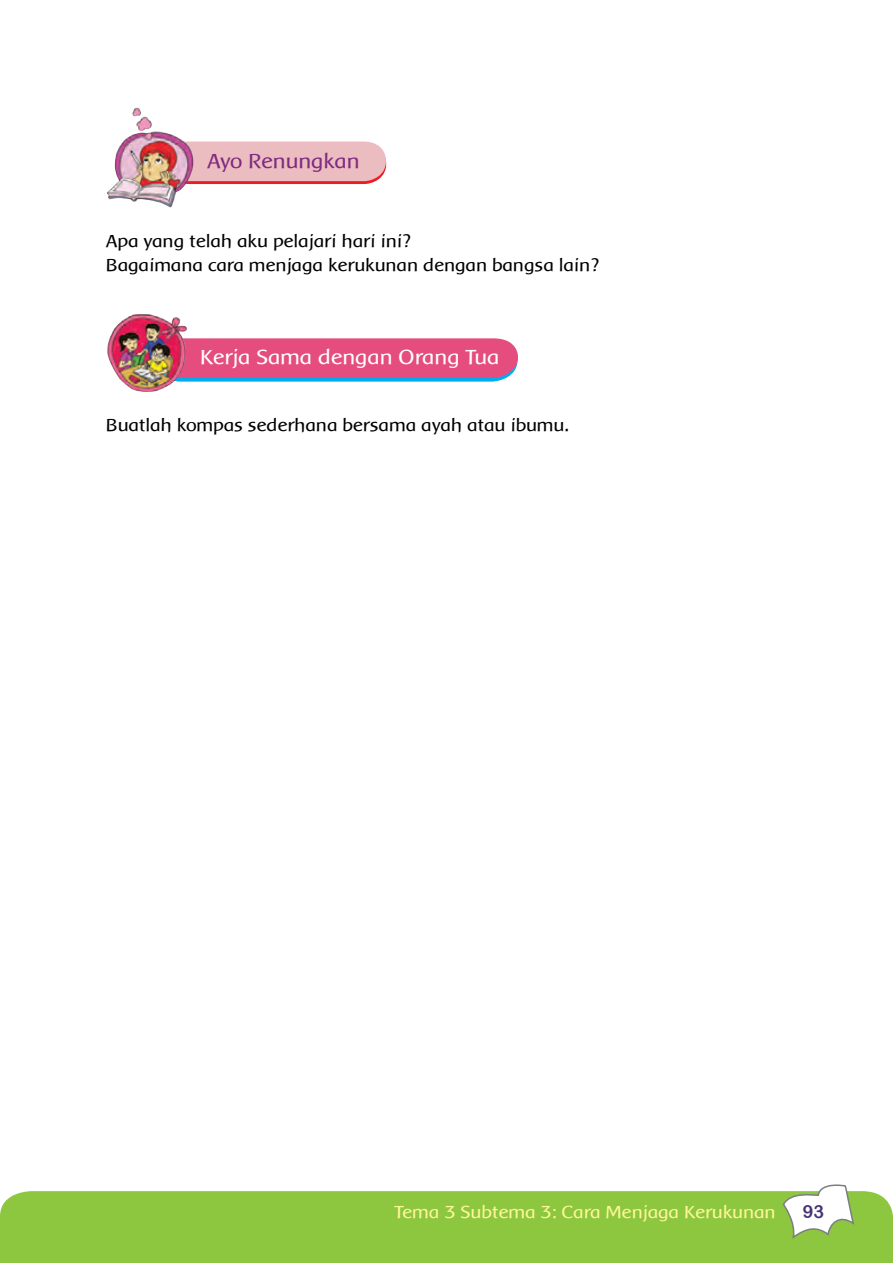
<style>
.page{position:relative;width:893px;height:1263px;background:#fff}
.page>*{position:absolute;margin:0;border:0;box-sizing:border-box;transform-origin:0 0}
.t1{font:21px "Baar Metanoia";color:#fff}
.t2{font:21px "Baar Metanoia";color:#7f2b81}
.Teks{font:18px "Baar Metanoia";color:#000}
.t3{font:18px "Baar Metanoia";color:#fff799}
.t4{font:18px "Arial Rounded MT Bold";color:#473277}
</style>
<div class="page">
<div style="left:0;top:1191px;width:893px;height:72px;background:#8dc73f"></div>
<svg style="left:781px;top:1184px;width:74px;height:56px"></svg>
<svg style="left:195px;top:142px;width:191px;height:42px;background:#ecb3b6"></svg>
<img style="left:107px;top:107px;width:88px;height:101px">
<svg style="left:189px;top:338px;width:329px;height:44px;background:#d25a8b"></svg>
<img style="left:107px;top:314px;width:82px;height:78px">
<p class="t2" style="left:207px;top:150px;width:154px">Ayo Renungkan</p>
<p class="Teks" style="left:106px;top:231px;width:306px">Apa yang telah aku pelajari hari ini?</p>
<p class="Teks" style="left:106px;top:255px;width:494px">Bagaimana cara menjaga kerukunan dengan bangsa lain?</p>
<p class="t1" style="left:200px;top:345px;width:301px">Kerja Sama dengan Orang Tua</p>
<p class="Teks" style="left:106px;top:415px;width:465px">Buatlah kompas sederhana bersama ayah atau ibumu.</p>
<p class="t3" style="left:395px;top:1203px;width:383px">Tema 3 Subtema 3: Cara Menjaga Kerukunan</p>
<p class="t4" style="left:803px;top:1201px;width:23px">93</p>
</div>
